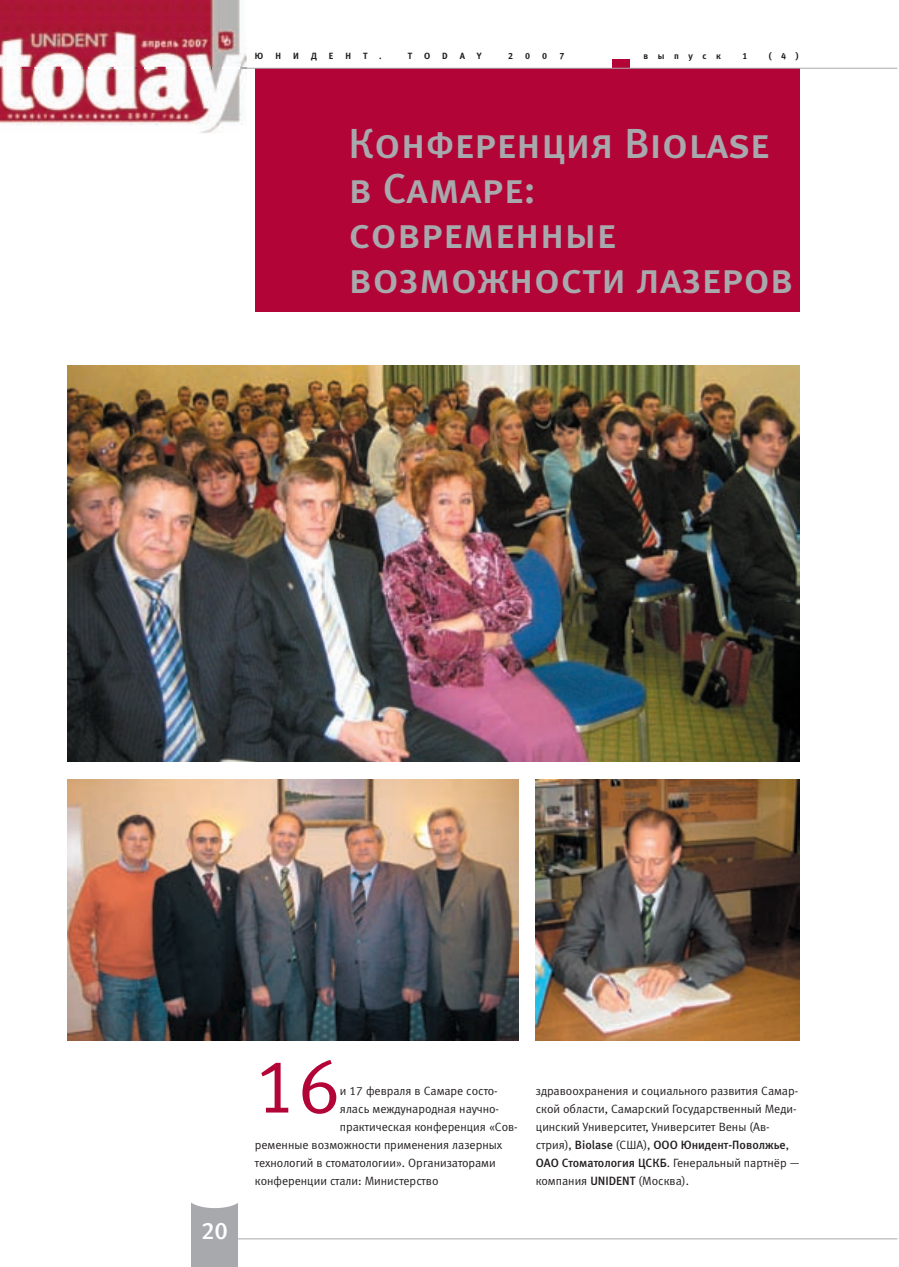
<style>
.page{position:relative;width:899px;height:1267px;background:#fff}
.page>*{position:absolute;margin:0;border:0;box-sizing:border-box;transform-origin:0 0}
.t1{font:76.05px "Meta Normal LFC";color:#b30437}
.t2{font:42px/45px "Meta Medium Caps LFC";color:#a8a9ad}
.t3{font:24px "Meta Medium LFC";color:#fff}
.t4{font:12px/18px "Meta Normal LFC";color:#231f20}
.t5{font:12px "Meta Medium LFC";color:#231f20}
.t6{font:9px "Meta Bold LFC";letter-spacing:1.06em;color:#231f20}
.s1{font-family:"Meta Normal LFC"}
.s2{font-family:"Meta Medium LFC"}
</style>
<div class="page">
<img style="left:0;top:0;width:898px;height:1266px">
<p class="t6" style="left:255px;top:53px;width:10px">Ю</p>
<p class="t6" style="left:275px;top:53px;width:7px">Н</p>
<p class="t6" style="left:293px;top:53px;width:7px">И</p>
<p class="t6" style="left:311px;top:53px;width:7px">Д</p>
<p class="t6" style="left:329px;top:53px;width:6px">Е</p>
<p class="t6" style="left:345px;top:53px;width:7px">Н</p>
<p class="t6" style="left:363px;top:53px;width:6px">Т</p>
<p class="t6" style="left:379px;top:53px;width:4px">.</p>
<p class="t6" style="left:407px;top:53px;width:6px">T</p>
<p class="t6" style="left:424px;top:53px;width:8px">O</p>
<p class="t6" style="left:442px;top:53px;width:7px">D</p>
<p class="t6" style="left:460px;top:53px;width:7px">A</p>
<p class="t6" style="left:477px;top:53px;width:6px">Y</p>
<p class="t6" style="left:508px;top:53px;width:7px">2</p>
<p class="t6" style="left:525px;top:53px;width:7px">0</p>
<p class="t6" style="left:542px;top:53px;width:7px">0</p>
<p class="t6" style="left:559px;top:53px;width:7px">7</p>
<p class="t6" style="left:643px;top:53px;width:79px">выпуск</p>
<p class="t6" style="left:742px;top:53px;width:7px">1</p>
<p class="t6" style="left:768px;top:53px;width:31px">(4)</p>
<h2 class="t2" style="left:348px;top:125px;width:446px">Конференция Biolase в Самаре: современные возможности лазеров</h2>
<h3 class="t3" style="left:201px;top:1222px;width:28px">20</h3>
<h1 class="t1" style="left:255px;top:1060px;width:87px">16</h1>
<p class="t4" style="left:340px;top:1082px;width:159px">и 17 февраля в Самаре состо-</p>
<p class="t4" style="left:340px;top:1100px;width:161px">ялась международная научно-</p>
<p class="t4" style="left:340px;top:1118px;width:179px">практическая конференция «Сов-</p>
<p class="t4" style="left:255px;top:1136px;width:249px">ременные возможности применения лазерных</p>
<p class="t4" style="left:255px;top:1154px;width:242px">технологий в стоматологии». Организаторами</p>
<p class="t4" style="left:255px;top:1172px;width:185px">конференции стали: Министерство</p>
<p class="t4" style="left:535px;top:1082px;width:264px">здравоохранения и социального развития Самар&shy;ской области, Самарский Государственный Меди&shy;цинский Университет, Университет Вены (Ав-</p>
<p class="t5" style="left:535px;top:1140px;width:255px"><span class="s1">стрия),</span> Biolase <span class="s1">(США),</span> ООО Юнидент-Поволжье<span class="s1">,</span></p>
<p class="t4" style="left:535px;top:1154px;width:265px"><span class="s2">ОАО Стоматология ЦСКБ</span>. Генеральный партнёр — компания <span class="s2">UNIDENT</span> (Москва).</p>
</div>
